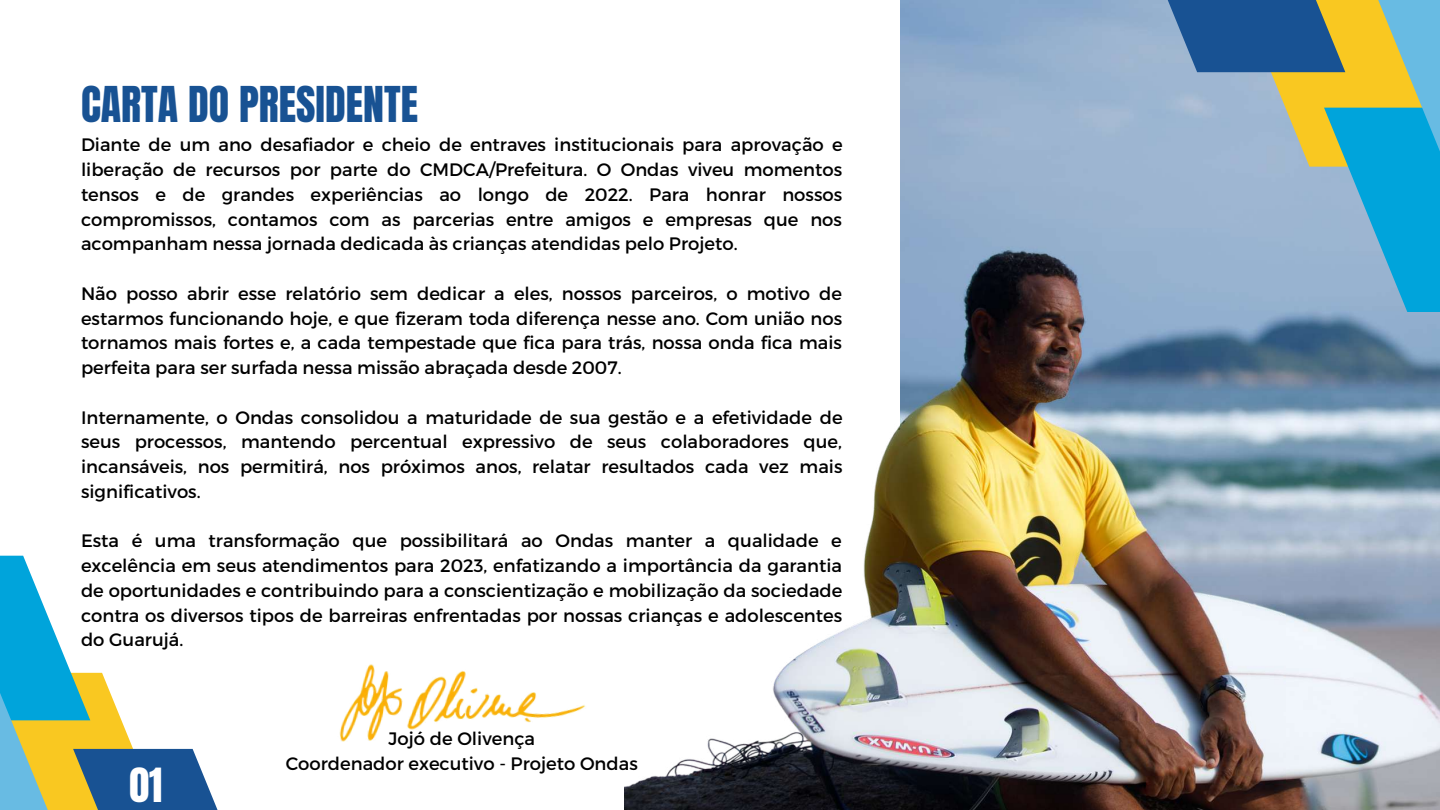
<style>
.page{position:relative;width:1440px;height:810px;background:#fff}
.page>*{position:absolute;margin:0;border:0;box-sizing:border-box;transform-origin:0 0}
.t1{font:42px "Anton";color:#185293}
.t2{font:40px "Anton";color:#fff}
.t3{font:18px/24.8px "Montserrat";color:#000;text-align:justify}
</style>
<div class="page">
<img style="left:1286px;top:312px;width:154px;height:498px">
<img style="left:624px;top:0;width:662px;height:810px">
<svg style="left:0;top:556px;width:218px;height:254px"></svg>
<svg style="left:1159px;top:0;width:281px;height:312px"></svg>
<img style="left:339px;top:664px;width:247px;height:78px">
<h1 class="t1" style="left:81px;top:74px;width:339px">CARTA DO PRESIDENTE</h1>
<p class="t3" style="left:81px;top:132px;width:763px">Diante de um ano desafiador e cheio de entraves institucionais para aprovação e liberação de recursos por parte do CMDCA/Prefeitura. O Ondas viveu momentos tensos e de grandes experiências ao longo de 2022. Para honrar nossos compromissos, contamos com as parcerias entre amigos e empresas que nos acompanham nessa jornada dedicada às crianças atendidas pelo Projeto.</p>
<p class="t3" style="left:81px;top:280px;width:763px">Não posso abrir esse relatório sem dedicar a eles, nossos parceiros, o motivo de estarmos funcionando hoje, e que fizeram toda diferença nesse ano. Com união nos tornamos mais fortes e, a cada tempestade que fica para trás, nossa onda fica mais perfeita para ser surfada nessa missão abraçada desde 2007.</p>
<p class="t3" style="left:81px;top:404px;width:763px">Internamente, o Ondas consolidou a maturidade de sua gestão e a efetividade de seus processos, mantendo percentual expressivo de seus colaboradores que, incansáveis, nos permitirá, nos próximos anos, relatar resultados cada vez mais significativos.</p>
<p class="t3" style="left:81px;top:528px;width:763px">Esta é uma transformação que possibilitará ao Ondas manter a qualidade e excelência em seus atendimentos para 2023, enfatizando a importância da garantia de oportunidades e contribuindo para a conscientização e mobilização da sociedade contra os diversos tipos de barreiras enfrentadas por nossas crianças e adolescentes do Guarujá.</p>
<h2 class="t2" style="left:129px;top:756px;width:34px">01</h2>
<p class="t3" style="left:286px;top:726px;width:354px;text-align:center">Jojó de Olivença<br>Coordenador executivo - Projeto Ondas</p>
</div>
